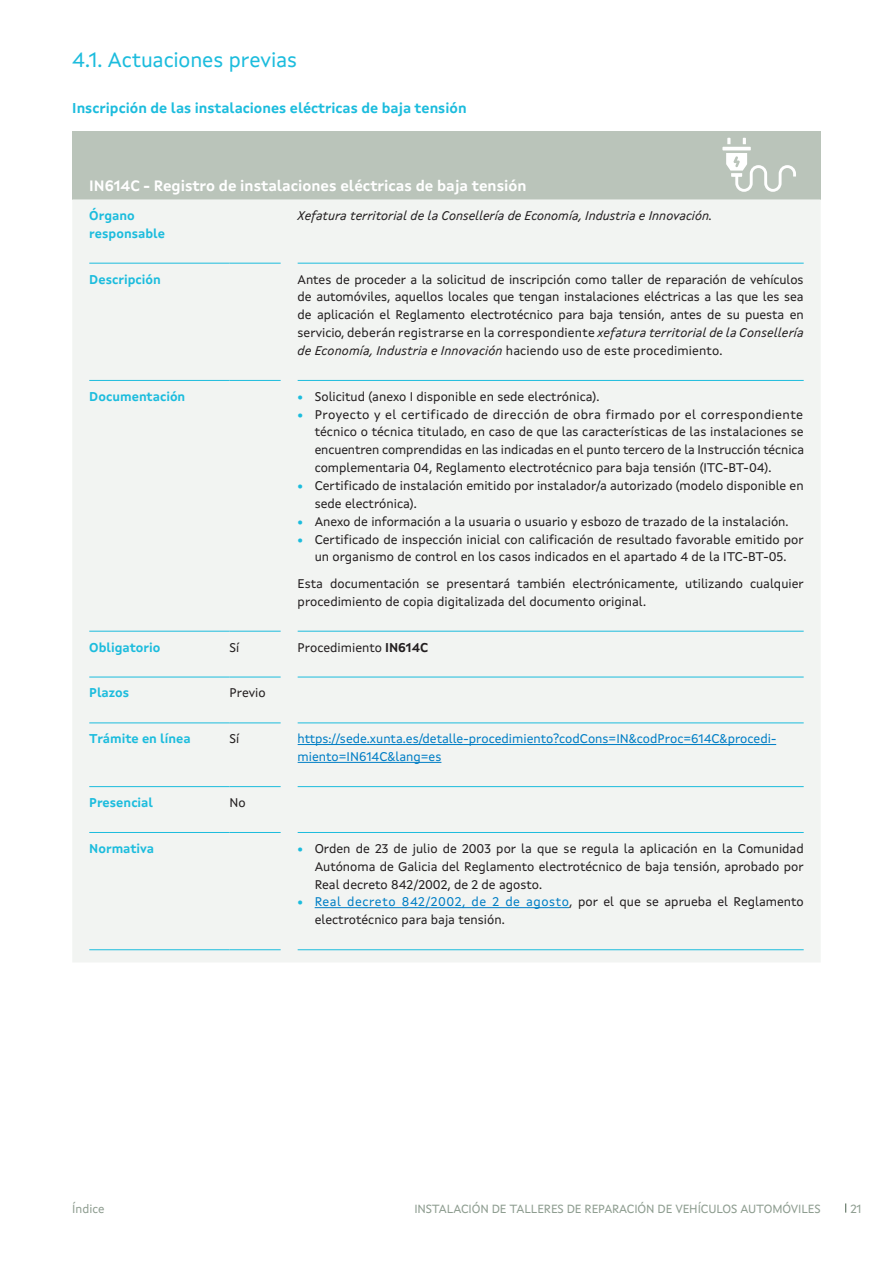
<style>
.page{position:relative;width:893px;height:1263px;background:#fff}
.page>*{position:absolute;margin:0;border:0;box-sizing:border-box;transform-origin:0 0}
._02_APARTADO_6{font:21px "Xunta Sans";letter-spacing:-.005em;color:#1cbcdd}
._06_TEXTO_RECADRO_TABOA{font:700 15px "Xunta Sans";color:#fff}
._05_TÍTULO_TABLA{font:700 14.25px "Xunta Sans";color:#1cbcdd}
.t1{font:12.75px/17.9px "Xunta Sans";color:#231f20;text-align:justify}
.t2{font:12.75px/17.9px "Xunta Sans";color:#007ec5}
.t3{font:700 12.75px/17.9px "Xunta Sans";color:#1cbcdd}
.t4{font:italic 12.75px "Xunta Sans";color:#231f20}
.t5{font:12px "Xunta Sans";letter-spacing:-.01em;color:#8e9d90}
.s1{font-style:italic}
.s2{font-weight:700;color:#1cbcdd}
.s3{font-weight:700}
.s4{color:#007ec5}
</style>
<div class="page">
<div style="left:72px;top:131px;width:749px;height:68px;background:#bac4ba"></div>
<div style="left:72px;top:199px;width:749px;height:763px;background:#f2f4f2"></div>
<hr style="left:89px;top:263px;width:141px;height:1px;background:#1cbcdd">
<hr style="left:298px;top:263px;width:506px;height:1px;background:#1cbcdd">
<hr style="left:89px;top:380px;width:141px;height:1px;background:#1cbcdd">
<hr style="left:298px;top:380px;width:506px;height:1px;background:#1cbcdd">
<hr style="left:89px;top:631px;width:141px;height:1px;background:#1cbcdd">
<hr style="left:89px;top:677px;width:141px;height:1px;background:#1cbcdd">
<hr style="left:89px;top:722px;width:141px;height:1px;background:#1cbcdd">
<hr style="left:89px;top:786px;width:141px;height:1px;background:#1cbcdd">
<hr style="left:89px;top:832px;width:141px;height:1px;background:#1cbcdd">
<hr style="left:89px;top:949px;width:141px;height:1px;background:#1cbcdd">
<hr style="left:298px;top:949px;width:506px;height:1px;background:#1cbcdd">
<hr style="left:298px;top:631px;width:506px;height:1px;background:#1cbcdd">
<hr style="left:298px;top:677px;width:506px;height:1px;background:#1cbcdd">
<hr style="left:298px;top:722px;width:506px;height:1px;background:#1cbcdd">
<hr style="left:298px;top:786px;width:506px;height:1px;background:#1cbcdd">
<hr style="left:298px;top:832px;width:506px;height:1px;background:#1cbcdd">
<hr style="left:230px;top:263px;width:51px;height:1px;background:#1cbcdd">
<hr style="left:230px;top:380px;width:51px;height:1px;background:#1cbcdd">
<hr style="left:230px;top:631px;width:51px;height:1px;background:#1cbcdd">
<hr style="left:230px;top:677px;width:51px;height:1px;background:#1cbcdd">
<hr style="left:230px;top:722px;width:51px;height:1px;background:#1cbcdd">
<hr style="left:230px;top:786px;width:51px;height:1px;background:#1cbcdd">
<hr style="left:230px;top:832px;width:51px;height:1px;background:#1cbcdd">
<hr style="left:230px;top:949px;width:51px;height:1px;background:#1cbcdd">
<hr style="left:298px;top:744px;width:478px;height:1px;background:#007ec5">
<hr style="left:298px;top:762px;width:143px;height:1px;background:#007ec5">
<hr style="left:315px;top:907px;width:254px;height:1px;background:#007ec5">
<hr style="left:722px;top:147px;width:29px;height:3px;background:#fff">
<svg style="left:727px;top:138px;width:3px;height:6px"></svg>
<svg style="left:743px;top:138px;width:3px;height:6px"></svg>
<svg style="left:726px;top:153px;width:70px;height:39px"></svg>
<p class="_02_APARTADO_6" style="left:72px;top:47px;width:226px">4.1. Actuaciones previas</p>
<p class="_05_TÍTULO_TABLA" style="left:72px;top:99px;width:396px">Inscripción de las instalaciones eléctricas de baja tensión</p>
<p class="_06_TEXTO_RECADRO_TABOA" style="left:89px;top:177px;width:439px">IN614C - Registro de instalaciones eléctricas de baja tensión</p>
<p class="t3" style="left:89px;top:206px;width:77px">Órgano responsable</p>
<p class="t4" style="left:298px;top:208px;width:416px">Xefatura territorial de la Consellería de Economía, Industria e Innovación.</p>
<p class="t3" style="left:89px;top:270px;width:73px">Descripción</p>
<p class="t1" style="left:298px;top:270px;width:507px">Antes de proceder a la solicitud de inscripción como taller de reparación de vehículos de automóviles, aquellos locales que tengan instalaciones eléctricas a las que les sea de aplicación el Reglamento electrotécnico para baja tensión, antes de su puesta en servicio, deberán registrarse en la correspondiente <span class="s1">xefatura territorial de la Consellería de Economía, Industria e Innovación</span> haciendo uso de este procedimiento.</p>
<p class="t3" style="left:89px;top:387px;width:98px">Documentación</p>
<p class="t1" style="left:298px;top:387px;width:303px"><span class="s2">•</span> Solicitud (anexo I disponible en sede electrónica).</p>
<p class="t1" style="left:315px;top:405px;width:491px;text-indent:-17px"><span class="s2">•</span> Proyecto y el certificado de dirección de obra firmado por el correspondiente técnico o técnica titulado, en caso de que las características de las instalaciones se encuentren comprendidas en las indicadas en el punto tercero de la Instrucción técnica complementaria 04, Reglamento electrotécnico para baja tensión (ITC-BT-04).</p>
<p class="t1" style="left:315px;top:477px;width:490px;text-indent:-17px"><span class="s2">•</span> Certificado de instalación emitido por instalador/a autorizado (modelo disponible en sede electrónica).</p>
<p class="t1" style="left:298px;top:512px;width:492px"><span class="s2">•</span> Anexo de información a la usuaria o usuario y esbozo de trazado de la instalación.</p>
<p class="t1" style="left:298px;top:530px;width:507px;text-align:center"><span class="s2">•</span> Certificado de inspección inicial con calificación de resultado favorable emitido por un organismo de control en los casos indicados en el apartado 4 de la ITC-BT-05.</p>
<p class="t1" style="left:298px;top:574px;width:508px">Esta documentación se presentará también electrónicamente, utilizando cualquier procedimiento de copia digitalizada del documento original.</p>
<p class="t3" style="left:89px;top:638px;width:73px">Obligatorio</p>
<p class="t1" style="left:230px;top:638px;width:11px">Sí</p>
<p class="t1" style="left:298px;top:638px;width:132px">Procedimiento <span class="s3">IN614C</span></p>
<p class="t3" style="left:89px;top:684px;width:41px">Plazos</p>
<p class="t1" style="left:230px;top:684px;width:38px">Previo</p>
<p class="t3" style="left:89px;top:730px;width:103px">Trámite en línea</p>
<p class="t1" style="left:230px;top:730px;width:11px">Sí</p>
<p class="t2" style="left:298px;top:730px;width:480px">https://sede.xunta.es/detalle-procedimiento?codCons=IN&amp;codProc=614C&amp;procedi&shy;miento=IN614C&amp;lang=es</p>
<p class="t3" style="left:89px;top:793px;width:65px">Presencial</p>
<p class="t1" style="left:230px;top:793px;width:18px">No</p>
<p class="t3" style="left:89px;top:839px;width:66px">Normativa</p>
<p class="t1" style="left:315px;top:839px;width:491px;text-indent:-17px"><span class="s2">•</span> Orden de 23 de julio de 2003 por la que se regula la aplicación en la Comunidad Autónoma de Galicia del Reglamento electrotécnico de baja tensión, aprobado por Real decreto 842/2002, de 2 de agosto.</p>
<p class="t1" style="left:315px;top:893px;width:491px;text-indent:-17px"><span class="s2">•</span> <span class="s4">Real decreto 842/2002, de 2 de agosto</span>, por el que se aprueba el Reglamento electrotécnico para baja tensión.</p>
<p class="t5" style="left:72px;top:1201px;width:34px">Índice</p>
<p class="t5" style="left:414px;top:1201px;width:408px">INSTALACIÓN DE TALLERES DE REPARACIÓN DE VEHÍCULOS AUTOMÓVILES</p>
<p class="t5" style="left:850px;top:1201px;width:13px">21</p>
</div>
